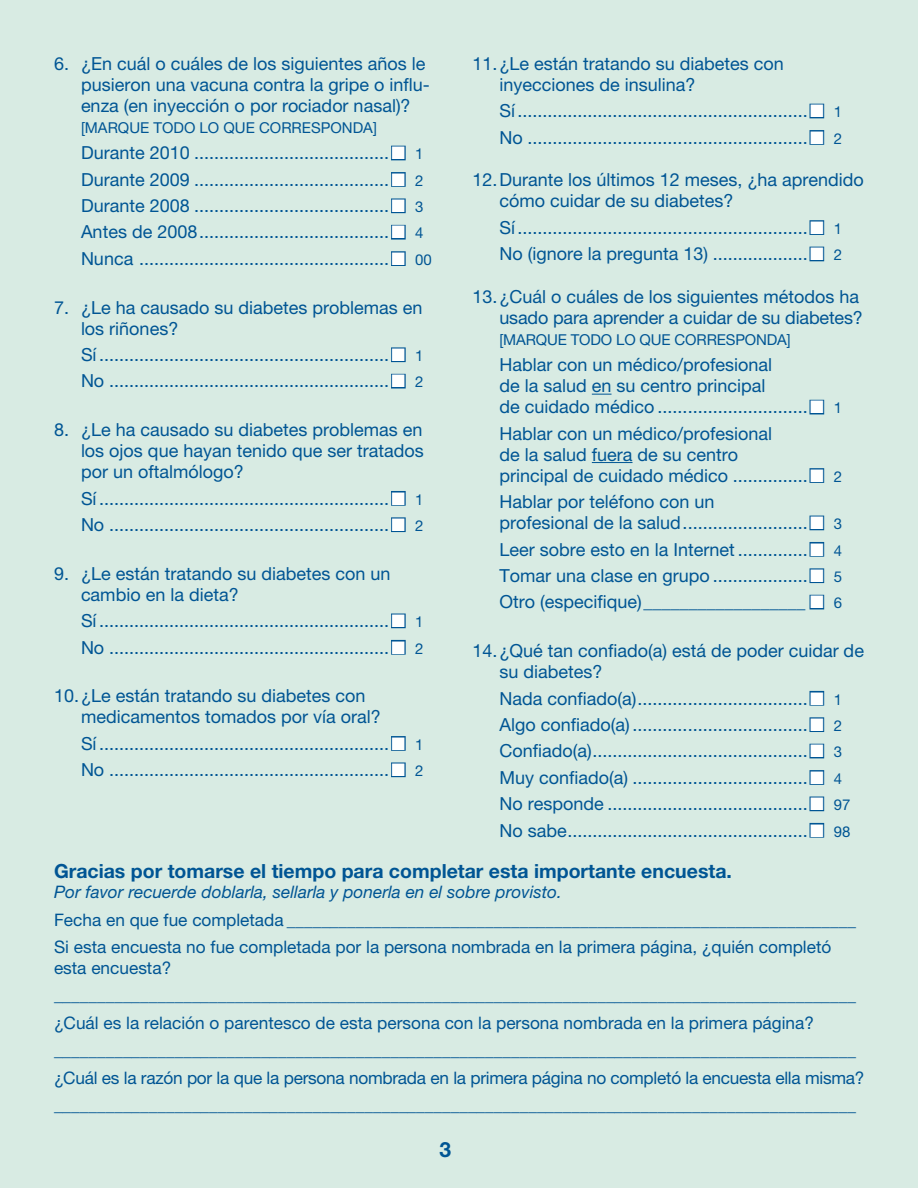
<style>
.page{position:relative;width:918px;height:1188px;background:#d8ebe3}
.page>*{position:absolute;margin:0;border:0;box-sizing:border-box;transform-origin:0 0}
.t1{font:700 21px "Helvetica Neue LT Std";color:#005594}
.t2{font:700 19.5px "Helvetica Neue LT Std";color:#005594}
.main_text{font:18px/21px "Helvetica Neue LT Std";color:#005594}
.t3{font:17.25px/20.7px "Helvetica Neue LT Std";color:#005594}
.t4{font:italic 17.25px "Helvetica Neue LT Std";color:#005594}
.main_text-2{font:15px "Helvetica Neue LT Std";letter-spacing:-.005em;color:#005594}
.s1{color:#fff}
.s2{font-size:15px}
</style>
<div class="page">
<div style="left:391px;top:146px;width:15px;height:14px;border:2px solid #005594"></div>
<div style="left:391px;top:172px;width:15px;height:15px;border:2px solid #005594"></div>
<div style="left:391px;top:198px;width:15px;height:15px;border:2px solid #005594"></div>
<div style="left:391px;top:225px;width:15px;height:15px;border:2px solid #005594"></div>
<div style="left:391px;top:251px;width:15px;height:15px;border:2px solid #005594"></div>
<div style="left:391px;top:347px;width:15px;height:15px;border:2px solid #005594"></div>
<div style="left:391px;top:374px;width:15px;height:15px;border:2px solid #005594"></div>
<div style="left:391px;top:491px;width:15px;height:15px;border:2px solid #005594"></div>
<div style="left:391px;top:517px;width:15px;height:15px;border:2px solid #005594"></div>
<div style="left:391px;top:614px;width:15px;height:14px;border:2px solid #005594"></div>
<div style="left:391px;top:640px;width:15px;height:15px;border:2px solid #005594"></div>
<div style="left:391px;top:736px;width:15px;height:15px;border:2px solid #005594"></div>
<div style="left:391px;top:762px;width:15px;height:15px;border:2px solid #005594"></div>
<svg style="left:592px;top:394px;width:20px;height:1px"></svg>
<hr style="left:592px;top:462px;width:41px;height:1px;background:#005594">
<div style="left:810px;top:104px;width:14px;height:14px;border:2px solid #005594"></div>
<div style="left:810px;top:130px;width:14px;height:15px;border:2px solid #005594"></div>
<div style="left:810px;top:220px;width:14px;height:15px;border:2px solid #005594"></div>
<div style="left:810px;top:247px;width:14px;height:14px;border:2px solid #005594"></div>
<div style="left:810px;top:400px;width:14px;height:14px;border:2px solid #005594"></div>
<div style="left:810px;top:468px;width:14px;height:15px;border:2px solid #005594"></div>
<div style="left:810px;top:516px;width:14px;height:14px;border:2px solid #005594"></div>
<div style="left:810px;top:542px;width:14px;height:15px;border:2px solid #005594"></div>
<div style="left:810px;top:568px;width:14px;height:15px;border:2px solid #005594"></div>
<div style="left:810px;top:595px;width:14px;height:14px;border:2px solid #005594"></div>
<div style="left:810px;top:691px;width:14px;height:15px;border:2px solid #005594"></div>
<div style="left:810px;top:717px;width:14px;height:15px;border:2px solid #005594"></div>
<div style="left:810px;top:744px;width:14px;height:14px;border:2px solid #005594"></div>
<div style="left:810px;top:770px;width:14px;height:15px;border:2px solid #005594"></div>
<div style="left:810px;top:797px;width:14px;height:14px;border:2px solid #005594"></div>
<div style="left:810px;top:823px;width:14px;height:15px;border:2px solid #005594"></div>
<p class="main_text" style="left:500px;top:53px;width:286px;text-indent:-27px">11.¿Le están tratando su diabetes con inyecciones de insulina?</p>
<p class="main_text" style="left:500px;top:100px;width:344px">Sí..........................................................<span class="s1">■</span> <span class="s2">1</span></p>
<p class="main_text" style="left:500px;top:127px;width:344px">No ........................................................<span class="s1">■</span> <span class="s2">2</span></p>
<p class="main_text" style="left:500px;top:169px;width:366px;text-indent:-27px">12.Durante los últimos 12 meses, ¿ha aprendido cómo cuidar de su diabetes?</p>
<p class="main_text" style="left:500px;top:217px;width:344px">Sí..........................................................<span class="s1">■</span> <span class="s2">1</span></p>
<p class="main_text" style="left:500px;top:243px;width:344px">No (ignore la pregunta 13) ...................<span class="s1">■</span> <span class="s2">2</span></p>
<p class="main_text" style="left:472px;top:286px;width:392px;text-align:right">13.¿Cuál o cuáles de los siguientes métodos ha usado para aprender a cuidar de su diabetes?</p>
<p class="main_text-2" style="left:500px;top:331px;width:293px">[MARQUE TODO LO QUE CORRESPONDA]</p>
<p class="main_text" style="left:500px;top:354px;width:344px">Hablar con un médico/profesional<br>de la salud en su centro principal<br>de cuidado médico ..............................<span class="s1">■</span> <span class="s2">1</span></p>
<p class="main_text" style="left:500px;top:423px;width:344px">Hablar con un médico/profesional<br>de la salud fuera de su centro<br>principal de cuidado médico ...............<span class="s1">■</span> <span class="s2">2</span></p>
<p class="main_text" style="left:500px;top:491px;width:344px">Hablar por teléfono con un<br>profesional de la salud.........................<span class="s1">■</span> <span class="s2">3</span></p>
<p class="main_text" style="left:500px;top:538px;width:344px">Leer sobre esto en la Internet ..............<span class="s1">■</span> <span class="s2">4</span></p>
<p class="main_text" style="left:500px;top:565px;width:344px">Tomar una clase en grupo ...................<span class="s1">■</span> <span class="s2">5</span></p>
<p class="main_text" style="left:500px;top:591px;width:344px">Otro (especifique)__________________ <span class="s1">■</span> <span class="s2">6</span></p>
<p class="main_text" style="left:500px;top:640px;width:366px;text-indent:-27px">14.¿Qué tan confiado(a) está de poder cuidar de su diabetes?</p>
<p class="main_text" style="left:500px;top:687px;width:344px">Nada confiado(a)..................................<span class="s1">■</span> <span class="s2">1</span></p>
<p class="main_text" style="left:500px;top:714px;width:344px">Algo confiado(a) ...................................<span class="s1">■</span> <span class="s2">2</span></p>
<p class="main_text" style="left:500px;top:740px;width:344px">Confiado(a)...........................................<span class="s1">■</span> <span class="s2">3</span></p>
<p class="main_text" style="left:500px;top:767px;width:344px">Muy confiado(a) ...................................<span class="s1">■</span> <span class="s2">4</span></p>
<p class="main_text" style="left:500px;top:793px;width:352px">No responde ........................................<span class="s1">■</span> <span class="s2">97</span></p>
<p class="main_text" style="left:500px;top:819px;width:352px">No sabe................................................<span class="s1">■</span> <span class="s2">98</span></p>
<p class="t2" style="left:54px;top:858px;width:679px">Gracias por tomarse el tiempo para completar esta importante encuesta.</p>
<p class="t4" style="left:54px;top:882px;width:509px">Por favor recuerde doblarla, sellarla y ponerla en el sobre provisto.</p>
<p class="t3" style="left:54px;top:909px;width:804px">Fecha en que fue completada __________________________________________________________________</p>
<p class="t3" style="left:54px;top:936px;width:779px">Si esta encuesta no fue completada por la persona nombrada en la primera página, ¿quién completó esta encuesta?</p>
<p class="t3" style="left:54px;top:985px;width:804px">_____________________________________________________________________________________________</p>
<p class="t3" style="left:54px;top:1012px;width:762px">¿Cuál es la relación o parentesco de esta persona con la persona nombrada en la primera página?</p>
<p class="t3" style="left:54px;top:1039px;width:804px">_____________________________________________________________________________________________</p>
<p class="t3" style="left:54px;top:1067px;width:812px">¿Cuál es la razón por la que la persona nombrada en la primera página no completó la encuesta ella misma?</p>
<p class="t3" style="left:54px;top:1094px;width:804px">_____________________________________________________________________________________________</p>
<p class="main_text" style="left:81px;top:53px;width:350px;text-indent:-27px">6. ¿En cuál o cuáles de los siguientes años le pusieron una vacuna contra la gripe o influ&shy;enza (en inyección o por rociador nasal)?</p>
<p class="main_text-2" style="left:81px;top:119px;width:297px">[MARQUE TODO LO QUE CORRESPONDA]</p>
<p class="main_text" style="left:81px;top:142px;width:344px">Durante 2010 .......................................<span class="s1">■</span> <span class="s2">1</span></p>
<p class="main_text" style="left:81px;top:169px;width:344px">Durante 2009 .......................................<span class="s1">■</span> <span class="s2">2</span></p>
<p class="main_text" style="left:81px;top:195px;width:344px">Durante 2008 .......................................<span class="s1">■</span> <span class="s2">3</span></p>
<p class="main_text" style="left:81px;top:221px;width:344px">Antes de 2008......................................<span class="s1">■</span> <span class="s2">4</span></p>
<p class="main_text" style="left:81px;top:248px;width:352px">Nunca ..................................................<span class="s1">■</span> <span class="s2">00</span></p>
<p class="main_text" style="left:81px;top:296px;width:343px;text-indent:-27px">7. ¿Le ha causado su diabetes problemas en los riñones?</p>
<p class="main_text" style="left:81px;top:344px;width:344px">Sí..........................................................<span class="s1">■</span> <span class="s2">1</span></p>
<p class="main_text" style="left:81px;top:370px;width:344px">No ........................................................<span class="s1">■</span> <span class="s2">2</span></p>
<p class="main_text" style="left:81px;top:419px;width:344px;text-align:justify;text-indent:-27px">8. ¿Le ha causado su diabetes problemas en los ojos que hayan tenido que ser tratados por un oftalmólogo?</p>
<p class="main_text" style="left:81px;top:487px;width:344px">Sí..........................................................<span class="s1">■</span> <span class="s2">1</span></p>
<p class="main_text" style="left:81px;top:514px;width:344px">No ........................................................<span class="s1">■</span> <span class="s2">2</span></p>
<p class="main_text" style="left:81px;top:563px;width:311px;text-indent:-27px">9. ¿Le están tratando su diabetes con un cambio en la dieta?</p>
<p class="main_text" style="left:81px;top:610px;width:344px">Sí..........................................................<span class="s1">■</span> <span class="s2">1</span></p>
<p class="main_text" style="left:81px;top:636px;width:344px">No ........................................................<span class="s1">■</span> <span class="s2">2</span></p>
<p class="main_text" style="left:81px;top:685px;width:301px;text-indent:-27px">10.¿Le están tratando su diabetes con medicamentos tomados por vía oral?</p>
<p class="main_text" style="left:81px;top:733px;width:344px">Sí..........................................................<span class="s1">■</span> <span class="s2">1</span></p>
<p class="main_text" style="left:81px;top:759px;width:344px">No ........................................................<span class="s1">■</span> <span class="s2">2</span></p>
<p class="t1" style="left:440px;top:1137px;width:13px">3</p>
</div>
